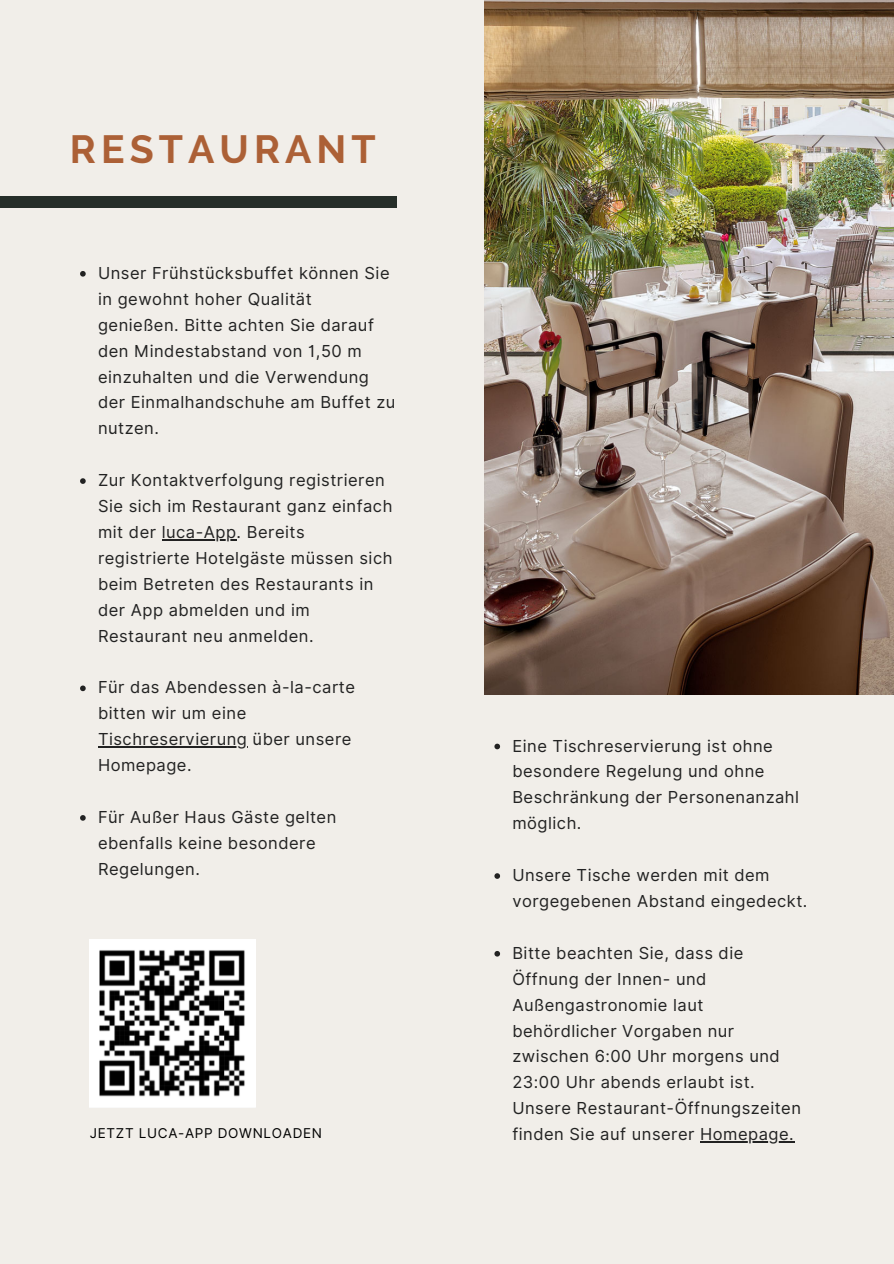
<style>
.page{position:relative;width:894px;height:1264px;background:#fff}
.page>*{position:absolute;margin:0;border:0;box-sizing:border-box;transform-origin:0 0}
.t1{font:700 39.15px "Raleway";letter-spacing:.13em;color:#ac6036}
.t2{font:16.5px/26px "Inter";letter-spacing:.03em;color:#222}
.t3{font:13.5px "Inter";letter-spacing:.05em;color:#000}
</style>
<div class="page">
<div style="left:0;top:0;width:893px;height:1263px;background:#f1eee9"></div>
<svg style="left:80px;top:271px;width:6px;height:5px"></svg>
<svg style="left:80px;top:478px;width:6px;height:6px"></svg>
<hr style="left:162px;top:539px;width:74px;height:1px;background:#222">
<svg style="left:80px;top:685px;width:6px;height:6px"></svg>
<hr style="left:98px;top:746px;width:149px;height:1px;background:#222">
<svg style="left:80px;top:815px;width:6px;height:5px"></svg>
<img style="left:484px;top:0;width:409px;height:694px">
<svg style="left:494px;top:743px;width:6px;height:6px"></svg>
<svg style="left:494px;top:873px;width:6px;height:5px"></svg>
<svg style="left:494px;top:951px;width:6px;height:5px"></svg>
<hr style="left:700px;top:1141px;width:94px;height:1px;background:#222">
<img style="left:89px;top:939px;width:166px;height:168px">
<div style="left:0;top:196px;width:396px;height:11px;background:#262e29"></div>
<p class="t1" style="left:70px;top:126px;width:307px">RESTAURANT</p>
<p class="t2" style="left:98px;top:260px;width:299px">Unser Frühstücksbuffet können Sie in gewohnt hoher Qualität genießen. Bitte achten Sie darauf den Mindestabstand von 1,50 m einzuhalten und die Verwendung der Einmalhandschuhe am Buffet zu nutzen.</p>
<p class="t2" style="left:98px;top:467px;width:296px">Zur Kontaktverfolgung registrieren<br>Sie sich im Restaurant ganz einfach mit der luca-App. Bereits registrierte Hotelgäste müssen sich beim Betreten des Restaurants in der App abmelden und im<br>Restaurant neu anmelden.</p>
<p class="t2" style="left:98px;top:674px;width:258px">Für das Abendessen à-la-carte bitten wir um eine<br>Tischreservierung über unsere<br>Homepage.</p>
<p class="t2" style="left:98px;top:804px;width:240px">Für Außer Haus Gäste gelten ebenfalls keine besondere<br>Regelungen.</p>
<p class="t3" style="left:90px;top:1125px;width:234px">JETZT LUCA-APP DOWNLOADEN</p>
<p class="t2" style="left:512px;top:732px;width:288px">Eine Tischreservierung ist ohne besondere Regelung und ohne<br>Beschränkung der Personenanzahl möglich.</p>
<p class="t2" style="left:512px;top:862px;width:296px">Unsere Tische werden mit dem vorgegebenen Abstand eingedeckt.</p>
<p class="t2" style="left:512px;top:939px;width:290px">Bitte beachten Sie, dass die<br>Öffnung der Innen- und<br>Außengastronomie laut behördlicher Vorgaben nur zwischen 6:00 Uhr morgens und<br>23:00 Uhr abends erlaubt ist.<br>Unsere Restaurant-Öffnungszeiten finden Sie auf unserer Homepage.</p>
</div>
